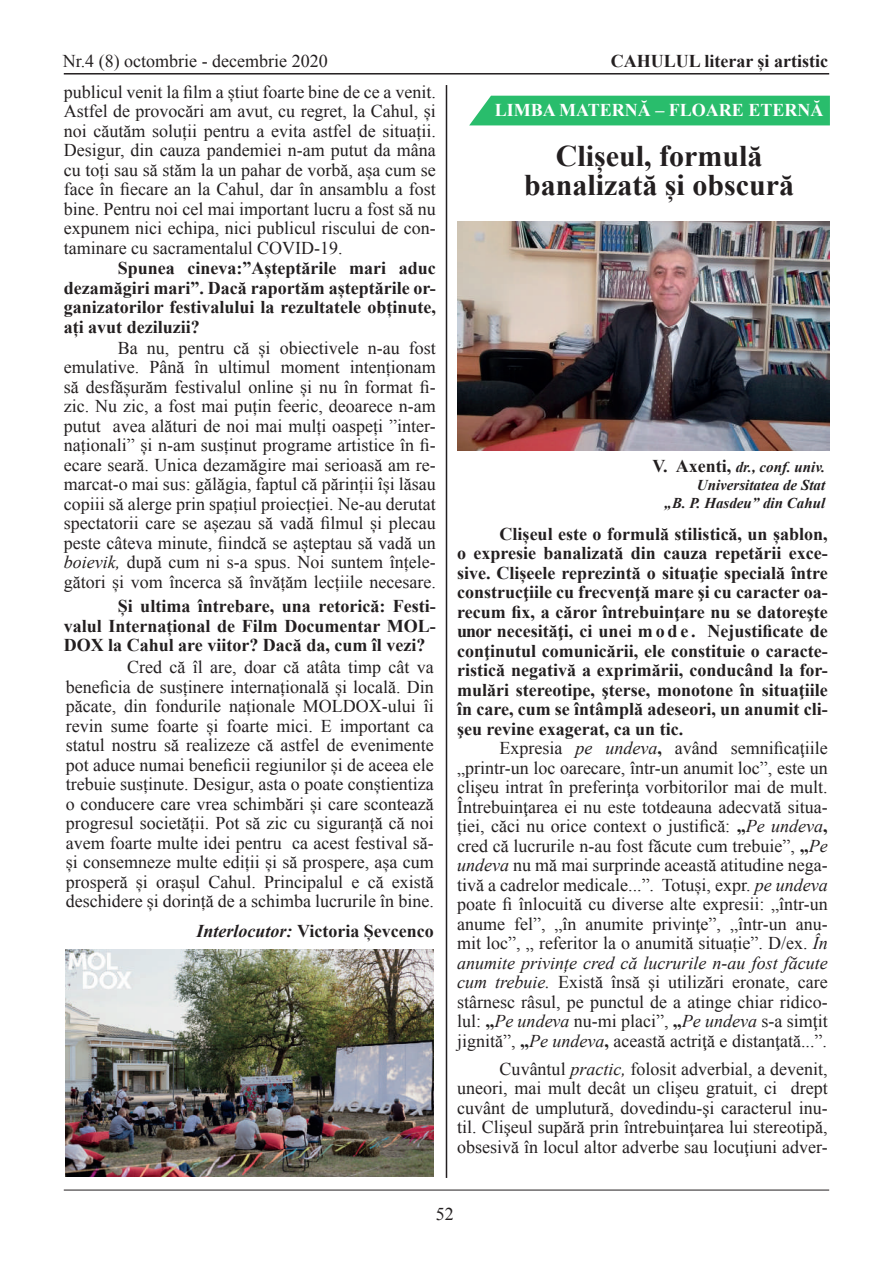
<style>
.page{position:relative;width:893px;height:1263px;background:#fff}
.page>*{position:absolute;margin:0;border:0;box-sizing:border-box;transform-origin:0 0}
.t1{font:700 30px/28.5px "Times New Roman";color:#231f20;text-align:center}
.t2{font:18px/19.5px "Times New Roman";color:#231f20;text-align:justify}
.t3{font:700 18px/19.5px "Times New Roman";color:#231f20;text-align:justify}
.t4{font:700 18px "Times New Roman";color:#fff}
.t5{font:italic 700 15px/18px "Times New Roman";color:#231f20;text-align:right}
.s1{font-style:italic}
.s2{font-style:normal;font-size:18px}
.s3{font-weight:700}
</style>
<div class="page">
<hr style="left:64px;top:73px;width:765px;height:2px;background:#231f20">
<hr style="left:64px;top:1190px;width:765px;height:1px;background:#231f20">
<div style="left:469px;top:96px;width:361px;height:29px;background:#29bd6c"></div>
<img style="left:66px;top:949px;width:368px;height:228px">
<hr style="left:446px;top:85px;width:1px;height:1093px;background:#231f20">
<img style="left:457px;top:221px;width:372px;height:230px">
<p class="t2" style="left:63px;top:50px;width:266px">Nr.4 (8) octombrie - decembrie 2020</p>
<p class="t3" style="left:611px;top:51px;width:219px">CAHULUL literar și artistic</p>
<p class="t2" style="left:64px;top:81px;width:374px">publicul venit la film a știut foarte bine de ce a venit.<br>Astfel de provocări am avut, cu regret, la Cahul, și noi căutăm soluții pentru a evita astfel de situații.<br>Desigur, din cauza pandemiei n-am putut da mâna cu toți sau să stăm la un pahar de vorbă, așa cum se face în fiecare an la Cahul, dar în ansamblu a fost bine. Pentru noi cel mai important lucru a fost să nu expunem nici echipa, nici publicul riscului de con&shy;taminare cu sacramentalul COVID-19.</p>
<p class="t3" style="left:64px;top:258px;width:374px;text-indent:54px">Spunea cineva:”Așteptările mari aduc dezamăgiri mari”. Dacă raportăm așteptările or&shy;ganizatorilor festivalului la rezultatele obținute, ați avut deziluzii?</p>
<p class="t2" style="left:64px;top:337px;width:374px;text-indent:54px">Ba nu, pentru că și obiectivele n-au fost emulative. Până în ultimul moment intenționam să desfășurăm festivalul online și nu în format fi&shy;zic. Nu zic, a fost mai puțin feeric, deoarece n-am putut avea alături de noi mai mulți oaspeți ”inter&shy;naționali” și n-am susținut programe artistice în fi&shy;ecare seară. Unica dezamăgire mai serioasă am re&shy;marcat-o mai sus: gălăgia, faptul că părinții își lăsau copiii să alerge prin spațiul proiecției. Ne-au derutat spectatorii care se așezau să vadă filmul și plecau peste câteva minute, fiindcă se așteptau să vadă un <span class="s1">boievik,</span> după cum ni s-a spus. Noi suntem înțele&shy;gători și vom încerca să învățăm lecțiile necesare.</p>
<p class="t3" style="left:64px;top:596px;width:374px;text-indent:54px">Și ultima întrebare, una retorică: Festi&shy;valul Internațional de Film Documentar MOL-DOX la Cahul are viitor? Dacă da, cum îl vezi?</p>
<p class="t2" style="left:66px;top:657px;width:370px;text-indent:61px">Cred că îl are, doar că atâta timp cât va beneficia de susținere internațională și locală. Din păcate, din fondurile naționale MOLDOX-ului îi revin sume foarte și foarte mici. E important ca statul nostru să realizeze că astfel de evenimente pot aduce numai beneficii regiunilor și de aceea ele trebuie susținute. Desigur, asta o poate conștientiza o conducere care vrea schimbări și care scontează progresul societății. Pot să zic cu siguranță că noi avem foarte multe idei pentru ca acest festival să&shy;și consemneze multe ediții și să prospere, așa cum prosperă și orașul Cahul. Principalul e că există deschidere și dorință de a schimba lucrurile în bine.</p>
<p class="t3" style="left:197px;top:921px;width:239px"><span class="s1">Interlocutor:</span> Victoria Șevcenco</p>
<p class="t4" style="left:495px;top:97px;width:330px">LIMBA MATERNĂ – FLOARE ETERNĂ</p>
<h1 class="t1" style="left:524px;top:141px;width:272px">Clișeul, formulă banalizată și obscură</h1>
<p class="t5" style="left:653px;top:457px;width:174px"><span class="s2">V. Axenti,</span> dr., conf. univ.<br>Universitatea de Stat<br>„B. P. Hasdeu” din Cahul</p>
<p class="t3" style="left:457px;top:523px;width:372px;text-indent:43px">Clișeul este o formulă stilistică, un șablon, o expresie banalizată din cauza repetării exce&shy;sive. Clișeele reprezintă o situaţie specială între construcţiile cu frecvenţă mare şi cu caracter oa&shy;recum fix, a căror întrebuinţare nu se datoreşte unor necesităţi, ci unei m o d e . Nejustificate de conţinutul comunicării, ele constituie o caracte&shy;ristică negativă a exprimării, conducând la for&shy;mulări stereotipe, şterse, monotone în situaţiile în care, cum se întâmplă adeseori, un anumit cli&shy;şeu revine exagerat, ca un tic.</p>
<p class="t2" style="left:457px;top:738px;width:372px;text-indent:43px">Expresia <span class="s1">pe undeva</span><span class="s3">,</span> având semnificaţiile „printr-un loc oarecare, într-un anumit loc”, este un clişeu intrat în preferinţa vorbitorilor mai de mult.<br>Întrebuinţarea ei nu este totdeauna adecvată situa&shy;ției, căci nu orice context o justifică: <span class="s3">„</span><span class="s1">Pe undeva</span><span class="s3">, </span>cred că lucrurile n-au fost făcute cum trebuie”, <span class="s3">„</span><span class="s1">Pe undeva</span> nu mă mai surprinde această atitudine nega&shy;tivă a cadrelor medicale...”. Totuși, expr. <span class="s1">pe undeva </span>poate fi înlocuită cu diverse alte expresii: „într-un anume fel”, „în anumite privinţe”, „într-un anu&shy;mit loc”, „ referitor la o anumită situație”. D/ex. <span class="s1">În anumite privințe cred că lucrurile n-au fost făcute cum trebuie.</span> Există însă şi utilizări eronate, care stârnesc râsul, pe punctul de a atinge chiar ridico&shy;lul: <span class="s3">„</span><span class="s1">Pe undeva</span> nu-mi placi”, <span class="s3">„</span><span class="s1">Pe undeva</span> s-a simţit jignită”, <span class="s3">„</span><span class="s1">Pe undeva</span><span class="s3">,</span> această actriţă e distanţată...”.</p>
<p class="t2" style="left:457px;top:1058px;width:372px;text-indent:43px">Cuvântul <span class="s1">practic,</span> folosit adverbial, a devenit, uneori, mai mult decât un clişeu gratuit, ci drept cuvânt de umplutură, dovedindu-şi caracterul inu&shy;til. Clişeul supără prin întrebuinţarea lui stereotipă, obsesivă în locul altor adverbe sau locuţiuni adver-</p>
<p class="t2" style="left:436px;top:1203px;width:19px">52</p>
</div>
